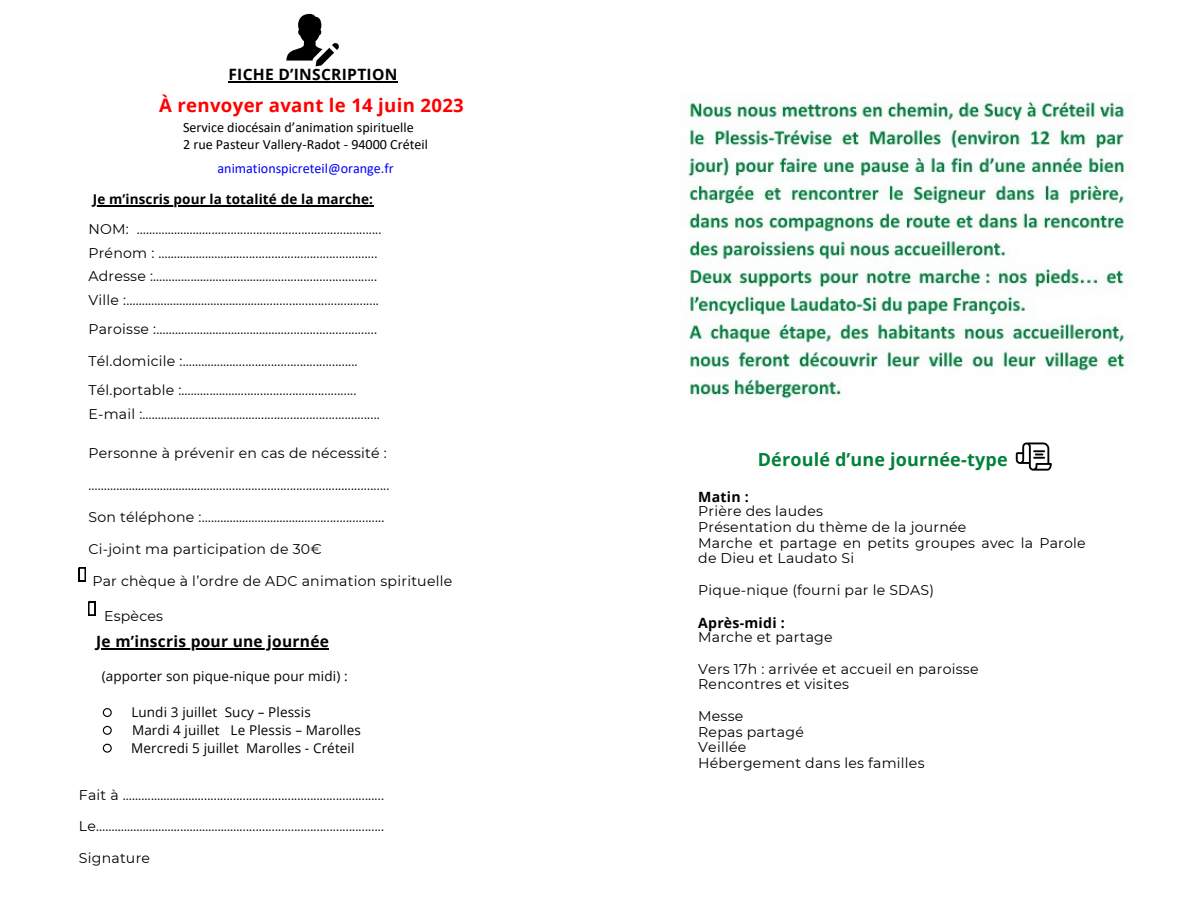
<style>
.page{position:relative;width:1188px;height:918px;background:#fff}
.page>*{position:absolute;margin:0;border:0;box-sizing:border-box;transform-origin:0 0}
.t1{font:700 18.6px "Open Sans";letter-spacing:.015em;color:#f00}
.t2{font:700 18px "Open Sans";letter-spacing:.01em;color:#00823b}
.t3{font:700 15.6px "Open Sans";letter-spacing:.015em;color:#000}
.t4{font:700 15.45px "Open Sans";letter-spacing:.015em;color:#000}
.t5{font:14.1px/15.8px "Montserrat";letter-spacing:.015em;color:#000}
.t6{font:14.1px/17px "Calibri";color:#000}
.t7{font:14.1px "Calibri";color:#00f}
.t8{font:700 14.1px "Open Sans";letter-spacing:.015em;color:#000}
.t9{font:13.5px/18px "Open Sans";letter-spacing:.01em;color:#000}
.t10{font:700 13.5px "Open Sans";letter-spacing:.01em;color:#000}
</style>
<div class="page">
<img style="left:680px;top:96px;width:449px;height:304px">
<hr style="left:96px;top:648px;width:233px;height:2px;background:#000">
<svg style="left:103px;top:708px;width:9px;height:9px"></svg>
<svg style="left:103px;top:726px;width:9px;height:9px"></svg>
<svg style="left:103px;top:744px;width:9px;height:9px"></svg>
<svg style="left:88px;top:602px;width:7px;height:13px"></svg>
<hr style="left:228px;top:82px;width:170px;height:1px;background:#000">
<hr style="left:93px;top:206px;width:280px;height:1px;background:#000">
<svg style="left:79px;top:568px;width:7px;height:13px"></svg>
<svg style="left:286px;top:14px;width:53px;height:52px"></svg>
<svg style="left:1016px;top:442px;width:36px;height:29px"></svg>
<p class="t3" style="left:228px;top:64px;width:170px">FICHE D’INSCRIPTION</p>
<h1 class="t1" style="left:159px;top:92px;width:306px">À renvoyer avant le 14 juin 2023</h1>
<p class="t6" style="left:183px;top:120px;width:246px">Service diocésain d’animation spirituelle<br>2 rue Pasteur Vallery-Radot - 94000 Créteil</p>
<p class="t7" style="left:218px;top:162px;width:178px">animationspicreteil@orange.fr</p>
<p class="t10" style="left:93px;top:190px;width:282px">Je m’inscris pour la totalité de la marche:</p>
<p class="t5" style="left:88px;top:217px;width:295px;line-height:23.7px">NOM: ………………………..................................................<br>Prénom : ………………………..........................................<br>Adresse :…………………………………….............................<br>Ville :………………………………………...................................</p>
<p class="t5" style="left:88px;top:321px;width:290px">Paroisse :……………………………………............................</p>
<p class="t5" style="left:88px;top:346px;width:271px;line-height:29.2px">Tél.domicile :……………….....................................<br>Tél.portable :……………….....................................</p>
<p class="t5" style="left:88px;top:406px;width:293px">E-mail :……………………………….......................................</p>
<p class="t5" style="left:88px;top:445px;width:300px">Personne à prévenir en cas de nécessité :</p>
<p class="t5" style="left:88px;top:477px;width:303px">…………………………………….....................................................</p>
<p class="t5" style="left:88px;top:509px;width:298px">Son téléphone :………………………………......................</p>
<p class="t5" style="left:88px;top:541px;width:235px">Ci-joint ma participation de 30€</p>
<p class="t5" style="left:92px;top:573px;width:361px">Par chèque à l’ordre de ADC animation spirituelle</p>
<p class="t5" style="left:104px;top:608px;width:61px">Espèces</p>
<p class="t4" style="left:96px;top:631px;width:234px">Je m’inscris pour une journée</p>
<p class="t9" style="left:102px;top:667px;width:247px">(apporter son pique-nique pour midi) :</p>
<p class="t9" style="left:131px;top:703px;width:231px">Lundi 3 juillet Sucy – Plessis<br>Mardi 4 juillet Le Plessis – Marolles<br>Mercredi 5 juillet Marolles - Créteil</p>
<p class="t5" style="left:79px;top:787px;width:307px">Fait à ……………………..........................................................</p>
<p class="t5" style="left:79px;top:819px;width:307px">Le………………………………………..............................................</p>
<p class="t5" style="left:79px;top:850px;width:73px">Signature</p>
<p class="t2" style="left:758px;top:447px;width:251px">Déroulé d’une journée-type</p>
<p class="t8" style="left:698px;top:486px;width:52px">Matin :</p>
<p class="t5" style="left:698px;top:503px;width:389px">Prière des laudes<br>Présentation du thème de la journée<br>Marche et partage en petits groupes avec la Parole de Dieu et Laudato Si</p>
<p class="t5" style="left:698px;top:582px;width:237px">Pique-nique (fourni par le SDAS)</p>
<p class="t8" style="left:698px;top:612px;width:88px">Après-midi :</p>
<p class="t5" style="left:698px;top:629px;width:136px">Marche et partage</p>
<p class="t5" style="left:698px;top:661px;width:282px">Vers 17h : arrivée et accueil en paroisse<br>Rencontres et visites</p>
<p class="t5" style="left:698px;top:708px;width:228px">Messe<br>Repas partagé<br>Veillée<br>Hébergement dans les familles</p>
</div>
